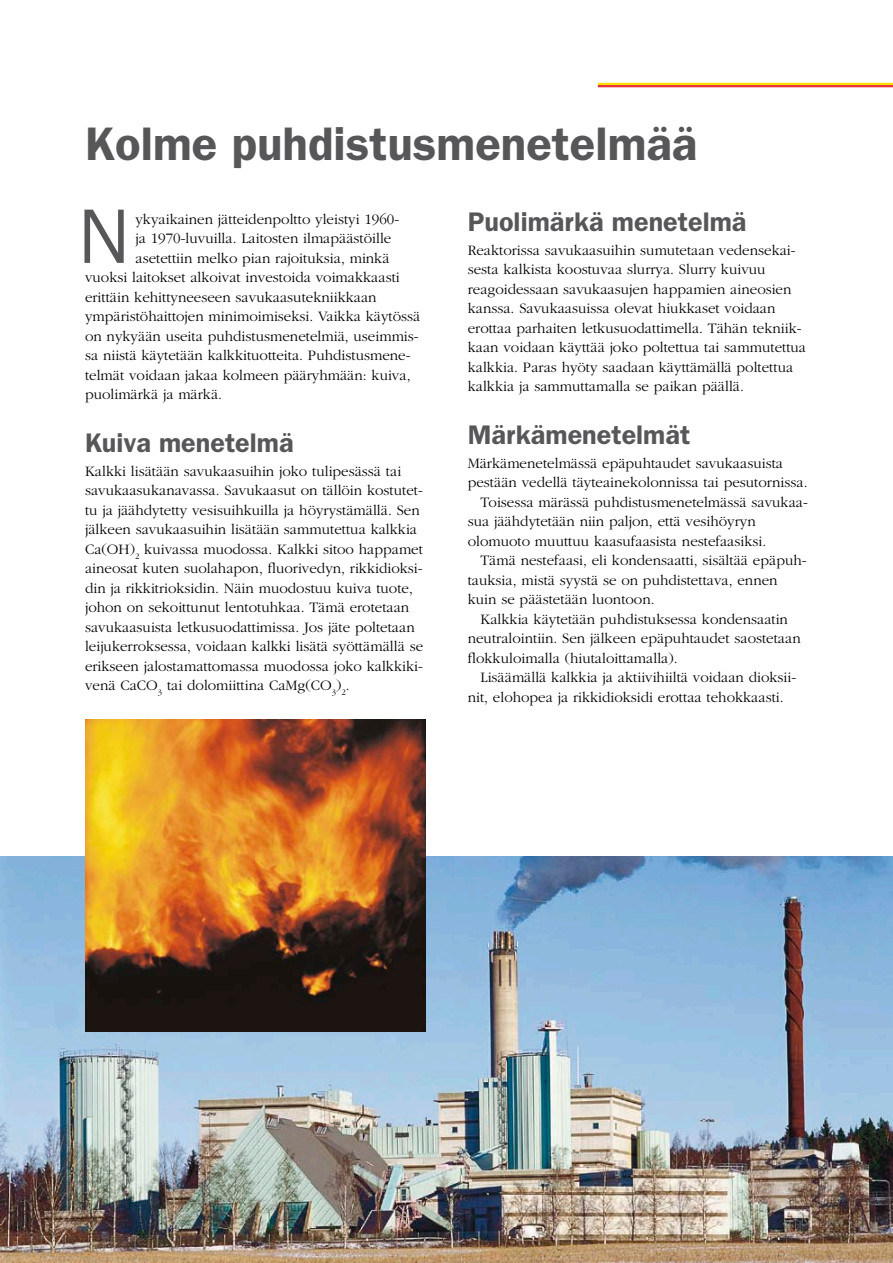
<style>
.page{position:relative;width:893px;height:1263px;background:#fff}
.page>*{position:absolute;margin:0;border:0;box-sizing:border-box;transform-origin:0 0}
.Brödtext_anfang_FI{font:77.55px "ITC Franklin Gothic Std";color:#57575a}
.Rubrik_grå{font:600 47.25px "ITC Franklin Gothic Std";color:#57575a}
.Rubrik_liten{font:600 27px "ITC Franklin Gothic Std";color:#57575a}
.Brödtext_FI{font:300 15px/19.5px "Garamond";color:#000}
.Brödtext_anfang_FI-2{font:300 15px "Garamond";color:#000}
</style>
<div class="page">
<img style="left:0;top:857px;width:893px;height:406px">
<img style="left:85px;top:719px;width:340px;height:312px">
<hr style="left:598px;top:83px;width:295px;height:2px;background:#ffdf00">
<hr style="left:598px;top:85px;width:295px;height:2px;background:#e53138">
<p class="Rubrik_grå" style="left:85px;top:116px;width:614px">Kolme puhdistusmenetelmää</p>
<p class="Brödtext_anfang_FI" style="left:78px;top:192px;width:53px">N</p>
<p class="Brödtext_anfang_FI-2" style="left:135px;top:211px;width:265px">ykyaikainen jätteidenpoltto yleistyi 1960-</p>
<p class="Brödtext_anfang_FI-2" style="left:135px;top:231px;width:257px">ja 1970-luvuilla. Laitosten ilmapäästöille</p>
<p class="Brödtext_anfang_FI-2" style="left:135px;top:250px;width:256px">asetettiin melko pian rajoituksia, minkä</p>
<p class="Brödtext_anfang_FI-2" style="left:85px;top:270px;width:316px">vuoksi laitokset alkoivat investoida voimakkaasti</p>
<p class="Brödtext_anfang_FI-2" style="left:85px;top:289px;width:293px">erittäin kehittyneeseen savukaasutekniikkaan</p>
<p class="Brödtext_anfang_FI-2" style="left:85px;top:309px;width:337px">ympäristöhaittojen minimoimiseksi. Vaikka käytössä</p>
<p class="Brödtext_anfang_FI-2" style="left:85px;top:328px;width:335px">on nykyään useita puhdistusmenetelmiä, useimmis-</p>
<p class="Brödtext_anfang_FI-2" style="left:85px;top:348px;width:327px">sa niistä käytetään kalkkituotteita. Puhdistusmene-</p>
<p class="Brödtext_anfang_FI-2" style="left:85px;top:367px;width:327px">telmät voidaan jakaa kolmeen pääryhmään: kuiva,</p>
<p class="Brödtext_anfang_FI-2" style="left:85px;top:387px;width:139px">puolimärkä ja märkä.</p>
<p class="Rubrik_liten" style="left:85px;top:427px;width:210px">Kuiva menetelmä</p>
<p class="Brödtext_FI" style="left:85px;top:461px;width:340px">Kalkki lisätään savukaasuihin joko tulipesässä tai savukaasukanavassa. Savukaasut on tällöin kostutet&shy;tu ja jäähdytetty vesisuihkuilla ja höyrystämällä. Sen jälkeen savukaasuihin lisätään sammutettua kalkkia Ca(OH)<sub>2</sub> kuivassa muodossa. Kalkki sitoo happamet aineosat kuten suolahapon, fluorivedyn, rikkidioksi&shy;din ja rikkitrioksidin. Näin muodostuu kuiva tuote, johon on sekoittunut lentotuhkaa. Tämä erotetaan savukaasuista letkusuodattimissa. Jos jäte poltetaan leijukerroksessa, voidaan kalkki lisätä syöttämällä se erikseen jalostamattomassa muodossa joko kalkkiki&shy;venä CaCO<sub>3</sub> tai dolomiittina CaMg(CO<sub>3</sub>)<sub>2</sub>.</p>
<p class="Rubrik_liten" style="left:468px;top:206px;width:280px">Puolimärkä menetelmä</p>
<p class="Brödtext_FI" style="left:468px;top:241px;width:340px">Reaktorissa savukaasuihin sumutetaan vedensekai&shy;sesta kalkista koostuvaa slurrya. Slurry kuivuu reagoidessaan savukaasujen happamien aineosien kanssa. Savukaasuissa olevat hiukkaset voidaan erottaa parhaiten letkusuodattimella. Tähän tekniik&shy;kaan voidaan käyttää joko poltettua tai sammutettua kalkkia. Paras hyöty saadaan käyttämällä poltettua kalkkia ja sammuttamalla se paikan päällä.</p>
<p class="Rubrik_liten" style="left:468px;top:419px;width:224px">Märkämenetelmät</p>
<p class="Brödtext_FI" style="left:468px;top:453px;width:341px">Märkämenetelmässä epäpuhtaudet savukaasuista pestään vedellä täyteainekolonnissa tai pesutornissa.</p>
<p class="Brödtext_FI" style="left:468px;top:492px;width:342px;text-indent:13px">Toisessa märässä puhdistusmenetelmässä savukaa&shy;sua jäähdytetään niin paljon, että vesihöyryn olomuoto muuttuu kaasufaasista nestefaasiksi.</p>
<p class="Brödtext_FI" style="left:468px;top:551px;width:340px;text-indent:13px">Tämä nestefaasi, eli kondensaatti, sisältää epäpuh&shy;tauksia, mistä syystä se on puhdistettava, ennen kuin se päästetään luontoon.</p>
<p class="Brödtext_FI" style="left:468px;top:609px;width:335px;text-indent:13px">Kalkkia käytetään puhdistuksessa kondensaatin neutralointiin. Sen jälkeen epäpuhtaudet saostetaan flokkuloimalla (hiutaloittamalla).</p>
<p class="Brödtext_FI" style="left:468px;top:668px;width:330px;text-indent:13px">Lisäämällä kalkkia ja aktiivihiiltä voidaan dioksii&shy;nit, elohopea ja rikkidioksidi erottaa tehokkaasti.</p>
</div>
